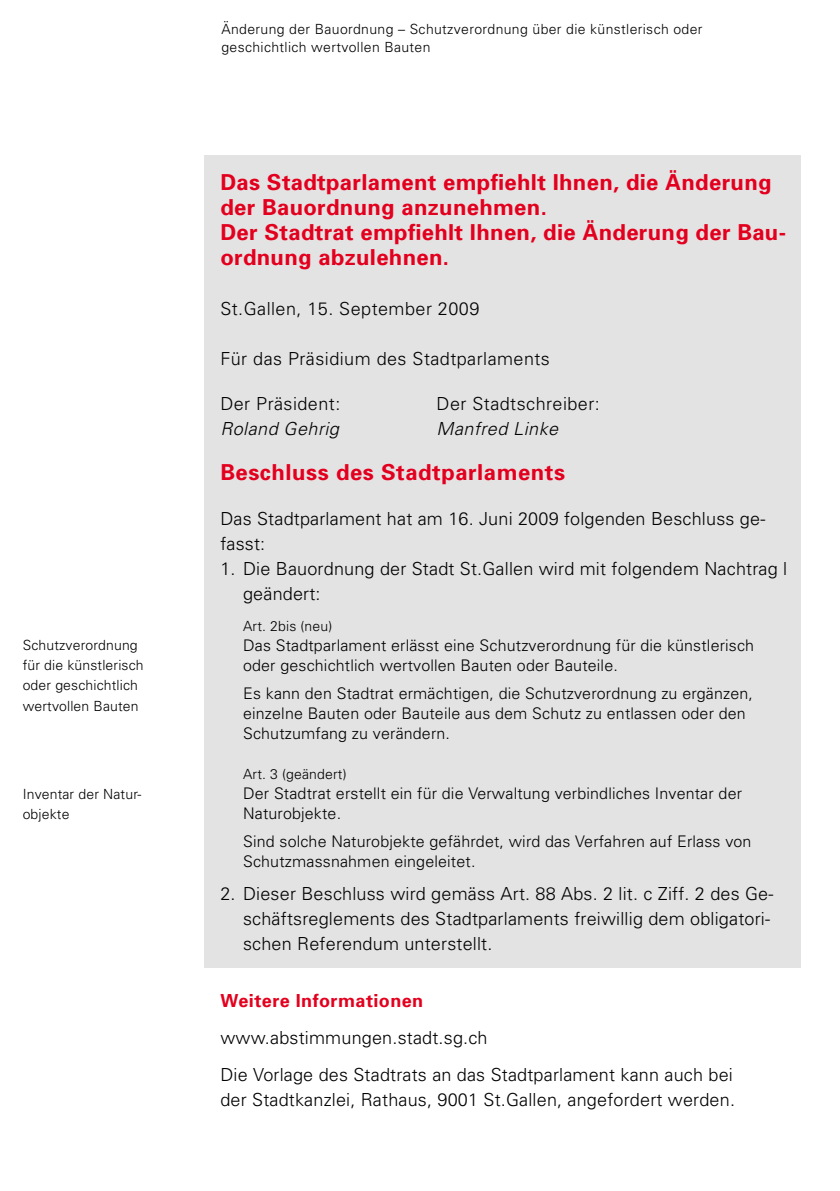
<style>
.page{position:relative;width:840px;height:1191px;background:#fff}
.page>*{position:absolute;margin:0;border:0;box-sizing:border-box;transform-origin:0 0}
.t1{font:700 22px/25px "Univers";letter-spacing:.015em;color:#e3001e}
.t2{font:300 18px/25px "Univers";letter-spacing:.01em;color:#000}
.t3{font:italic 300 18px "Univers";letter-spacing:.025em;color:#000}
.t4{font:700 18px "Univers";letter-spacing:.025em;color:#e3001e}
.t5{font:300 16px/20px "Univers";letter-spacing:.01em;color:#000}
.t6{font:300 14px/20px "Univers";letter-spacing:.01em;color:#000}
</style>
<div class="page">
<div style="left:204px;top:155px;width:596px;height:813px;background:#e3e3e3"></div>
<p class="t6" style="left:23px;top:635px;width:122px">Schutzverordnung für die künstlerisch oder geschichtlich wertvollen Bauten</p>
<p class="t6" style="left:23px;top:783px;width:120px">Inventar der Natur&shy;objekte</p>
<p class="t6" style="left:221px;top:20px;width:482px;line-height:18px">Änderung der Bauordnung – Schutzverordnung über die künstlerisch oder geschichtlich wertvollen Bauten</p>
<p class="t1" style="left:220px;top:169px;width:567px">Das Stadtparlament empfiehlt Ihnen, die Änderung der Bauordnung anzunehmen.<br>Der Stadtrat empfiehlt Ihnen, die Änderung der Bau&shy;ordnung abzulehnen.</p>
<p class="t2" style="left:220px;top:296px;width:260px">St.Gallen, 15. September 2009</p>
<p class="t2" style="left:220px;top:346px;width:331px">Für das Präsidium des Stadtparlaments</p>
<p class="t2" style="left:220px;top:391px;width:121px">Der Präsident:</p>
<p class="t2" style="left:436px;top:391px;width:165px">Der Stadtschreiber:</p>
<p class="t3" style="left:220px;top:417px;width:120px">Roland Gehrig</p>
<p class="t3" style="left:436px;top:417px;width:123px">Manfred Linke</p>
<p class="t1" style="left:220px;top:459px;width:346px">Beschluss des Stadtparlaments</p>
<p class="t2" style="left:220px;top:506px;width:546px">Das Stadtparlament hat am 16. Juni 2009 folgenden Beschluss ge&shy;fasst:</p>
<p class="t2" style="left:243px;top:556px;width:545px;text-indent:-23px">1. Die Bauordnung der Stadt St.Gallen wird mit folgendem Nachtrag l geändert:</p>
<p class="t6" style="left:243px;top:616px;width:91px">Art. 2bis (neu)</p>
<p class="t5" style="left:243px;top:635px;width:512px">Das Stadtparlament erlässt eine Schutzverordnung für die künstlerisch oder geschichtlich wertvollen Bauten oder Bauteile.</p>
<p class="t5" style="left:243px;top:683px;width:511px">Es kann den Stadtrat ermächtigen, die Schutzverordnung zu ergänzen, einzelne Bauten oder Bauteile aus dem Schutz zu entlassen oder den<br>Schutzumfang zu verändern.</p>
<p class="t6" style="left:243px;top:764px;width:105px">Art. 3 (geändert)</p>
<p class="t5" style="left:243px;top:783px;width:500px">Der Stadtrat erstellt ein für die Verwaltung verbindliches Inventar der<br>Naturobjekte.</p>
<p class="t5" style="left:243px;top:831px;width:509px">Sind solche Naturobjekte gefährdet, wird das Verfahren auf Erlass von<br>Schutzmassnahmen eingeleitet.</p>
<p class="t2" style="left:243px;top:881px;width:531px;text-indent:-23px">2. Dieser Beschluss wird gemäss Art. 88 Abs. 2 lit. c Ziff. 2 des Ge&shy;schäftsreglements des Stadtparlaments freiwillig dem obligatori&shy;schen Referendum unterstellt.</p>
<p class="t4" style="left:220px;top:989px;width:204px">Weitere Informationen</p>
<p class="t2" style="left:220px;top:1019px;width:513px;line-height:37px">www.abstimmungen.stadt.sg.ch<br>Die Vorlage des Stadtrats an das Stadtparlament kann auch bei</p>
<p class="t2" style="left:220px;top:1087px;width:516px">der Stadtkanzlei, Rathaus, 9001 St.Gallen, angefordert werden.</p>
</div>
